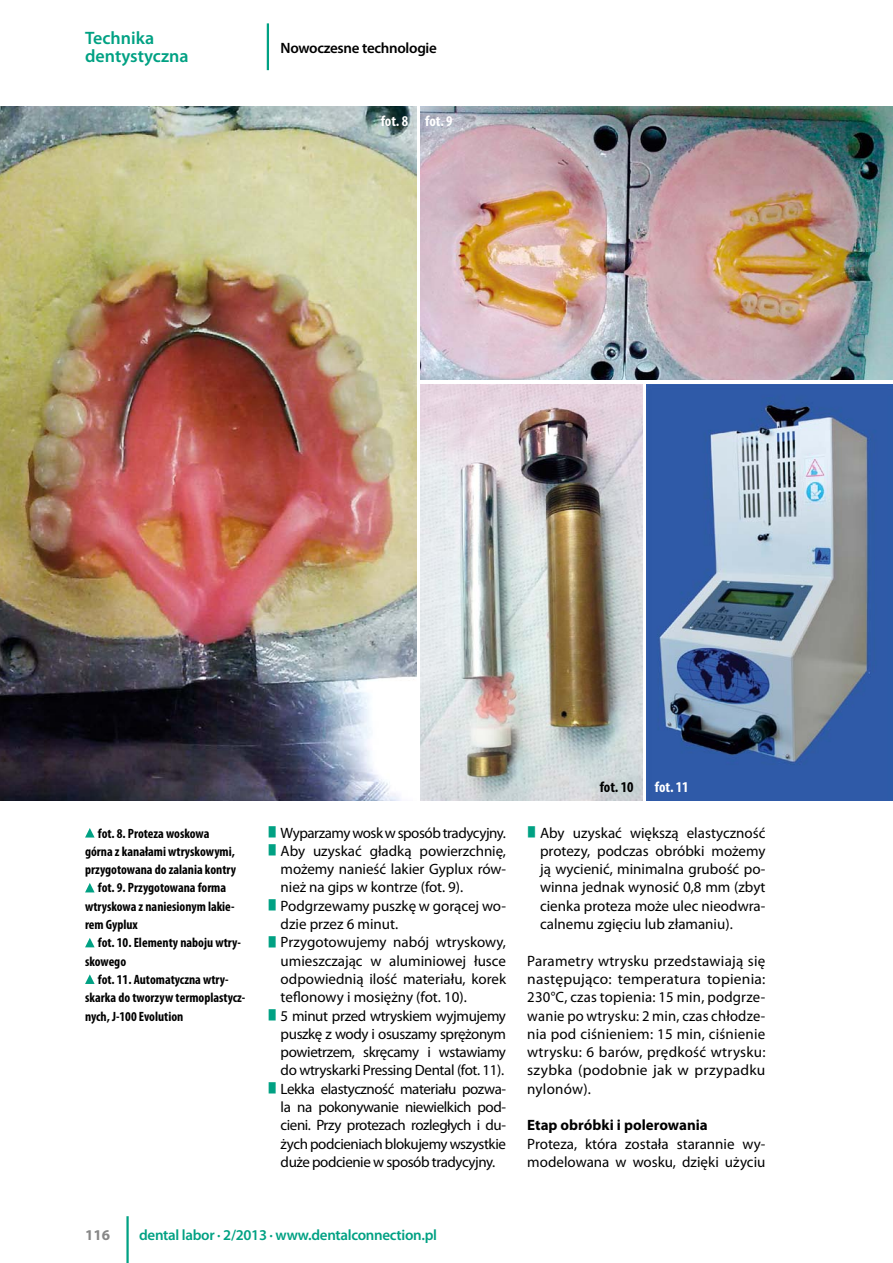
<style>
.page{position:relative;width:893px;height:1263px;background:#fff}
.page>*{position:absolute;margin:0;border:0;box-sizing:border-box;transform-origin:0 0}
.t1{font:600 18px/17.7px "Myriad Pro";color:#00a183}
.t2{font:15px/18.3px "Myriad Pro";letter-spacing:-.025em;color:#000}
.t3{font:15px/18.3px "Myriad Pro";letter-spacing:-.005em;color:#000;text-align:justify}
.t4{font:600 15px "Myriad Pro";letter-spacing:-.02em;color:#00a183}
.t5{font:700 15px "Myriad Pro";color:#000}
.t6{font:600 15px "Myriad Pro";letter-spacing:-.02em;color:#000}
.t7{font:700 condensed 15px "Myriad Pro";color:#fff}
.t8{font:700 condensed 15px "Myriad Pro";color:#000}
.t9{font:700 15px "Myriad Pro";color:#878787}
.t10{font:700 condensed 13.5px "Myriad Pro";color:#000}
</style>
<div class="page">
<img style="left:421px;top:384px;width:221px;height:417px">
<img style="left:0;top:106px;width:417px;height:695px">
<img style="left:421px;top:106px;width:472px;height:274px">
<svg style="left:85px;top:828px;width:10px;height:9px"></svg>
<svg style="left:85px;top:883px;width:10px;height:9px"></svg>
<svg style="left:85px;top:938px;width:10px;height:9px"></svg>
<svg style="left:85px;top:974px;width:10px;height:10px"></svg>
<img style="left:646px;top:384px;width:247px;height:417px">
<hr style="left:267px;top:23px;width:2px;height:47px;background:#00a183">
<hr style="left:126px;top:1216px;width:3px;height:47px;background:#00a183">
<p class="t1" style="left:85px;top:29px;width:105px">Technika dentystyczna</p>
<p class="t6" style="left:281px;top:39px;width:158px">Nowoczesne technologie</p>
<p class="t7" style="left:381px;top:112px;width:29px">fot. 8</p>
<p class="t7" style="left:425px;top:112px;width:29px">fot. 9</p>
<p class="t10" style="left:98px;top:825px;width:113px">fot. 8. Proteza woskowa</p>
<p class="t10" style="left:85px;top:843px;width:151px">górna z kanałami wtryskowymi,</p>
<p class="t10" style="left:85px;top:861px;width:153px">przygotowana do zalania kontry</p>
<p class="t10" style="left:98px;top:879px;width:130px">fot. 9. Przygotowana forma</p>
<p class="t10" style="left:85px;top:898px;width:151px">wtryskowa z naniesionym lakie-</p>
<p class="t10" style="left:85px;top:916px;width:54px">rem Gyplux</p>
<p class="t10" style="left:98px;top:934px;width:144px">fot. 10. Elementy naboju wtry-</p>
<p class="t10" style="left:85px;top:953px;width:43px">skowego</p>
<p class="t10" style="left:98px;top:971px;width:132px">fot. 11. Automatyczna wtry-</p>
<p class="t10" style="left:85px;top:989px;width:162px">skarka do tworzyw termoplastycz-</p>
<p class="t10" style="left:85px;top:1008px;width:100px">nych, J-100 Evolution</p>
<p class="t8" style="left:600px;top:778px;width:35px">fot. 10</p>
<p class="t7" style="left:655px;top:778px;width:35px">fot. 11</p>
<p class="t2" style="left:281px;top:823px;width:227px">Wyparzamy wosk w sposób tradycyjny.<br>Aby uzyskać gładką powierzchnię, możemy nanieść lakier Gyplux rów&shy;nież na gips w kontrze (fot. 9).<br>Podgrzewamy puszkę w gorącej wo&shy;dzie przez 6 minut.<br>Przygotowujemy nabój wtryskowy, umieszczając w aluminiowej łusce odpowiednią ilość materiału, korek teflonowy i mosiężny (fot. 10).<br>5 minut przed wtryskiem wyjmujemy puszkę z wody i osuszamy sprężonym powietrzem, skręcamy i wstawiamy do wtryskarki Pressing Dental (fot. 11).<br>Lekka elastyczność materiału pozwa&shy;la na pokonywanie niewielkich pod&shy;cieni. Przy protezach rozległych i du&shy;żych podcieniach blokujemy wszystkie duże podcienie w sposób tradycyjny.</p>
<p class="t3" style="left:540px;top:823px;width:227px">Aby uzyskać większą elastyczność protezy, podczas obróbki możemy ją wycienić, minimalna grubość po&shy;winna jednak wynosić 0,8 mm (zbyt cienka proteza może ulec nieodwra&shy;calnemu zgięciu lub złamaniu).</p>
<p class="t3" style="left:527px;top:951px;width:240px">Parametry wtrysku przedstawiają się następująco: temperatura topienia:<br>230°C, czas topienia: 15 min, podgrze&shy;wanie po wtrysku: 2 min, czas chłodze&shy;nia pod ciśnieniem: 15 min, ciśnienie wtrysku: 6 barów, prędkość wtrysku: szybka (podobnie jak w przypadku nylonów).</p>
<p class="t5" style="left:527px;top:1115px;width:182px">Etap obróbki i polerowania</p>
<p class="t3" style="left:527px;top:1134px;width:240px">Proteza, która została starannie wy&shy;modelowana w wosku, dzięki użyciu</p>
<p class="t9" style="left:85px;top:1225px;width:26px">116</p>
<p class="t4" style="left:139px;top:1225px;width:299px">dental labor · 2/2013 · www.dentalconnection.pl</p>
</div>
